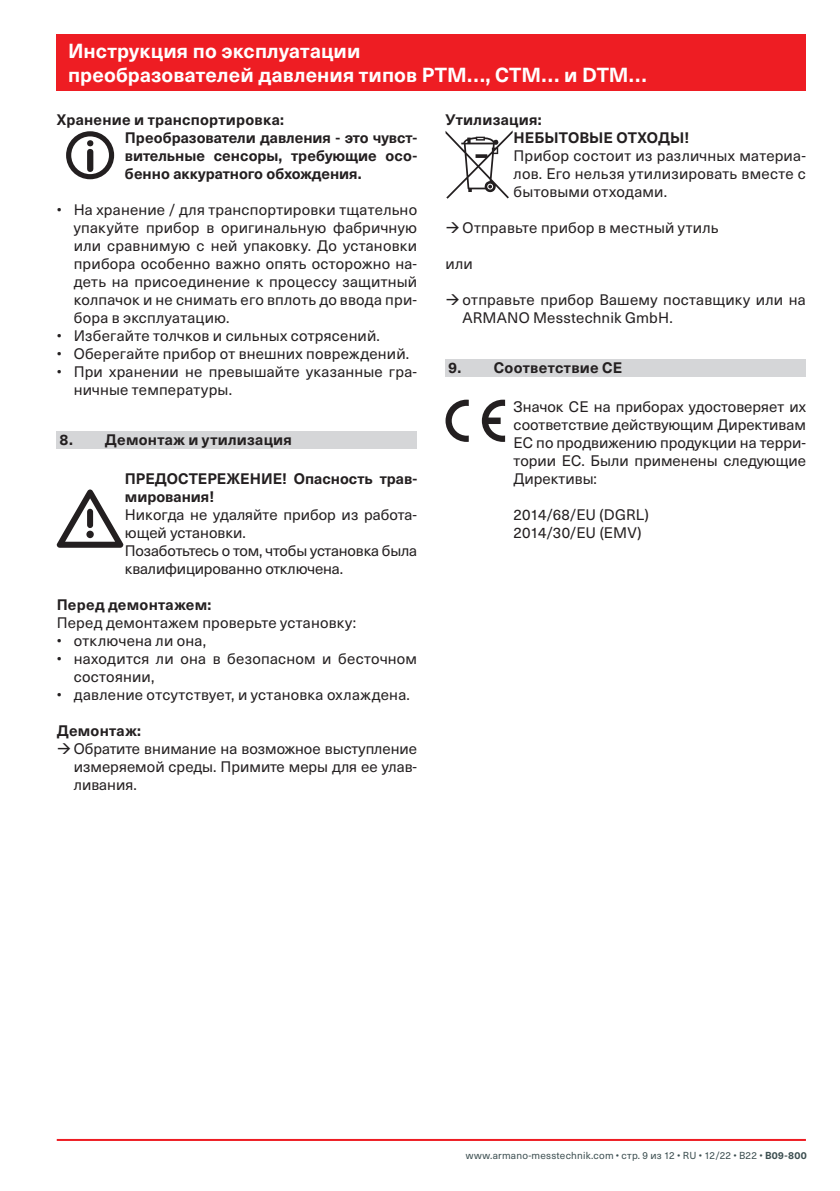
<style>
.page{position:relative;width:840px;height:1191px;background:#fff}
.page>*{position:absolute;margin:0;border:0;box-sizing:border-box;transform-origin:0 0}
.t1{font:700 20px/24px "Neue Haas Unica W1 G";letter-spacing:.005em;color:#fff}
.t2{font:15px/18px "Neue Haas Unica W1 G";letter-spacing:.01em;color:#231f20;text-align:justify}
.t3{font:700 15px/18px "Neue Haas Unica W1 G";color:#231f20}
.t4{font:15px/18px "Neue Haas Unica W1 G";letter-spacing:-.01em;color:#231f20}
.t5{font:700 15px "Neue Haas Unica W1 G";letter-spacing:.02em;color:#231f20}
.t6{font:10px "Neue Haas Unica W1 G";letter-spacing:.02em;color:#3d4f51}
.s1{font-weight:700}
</style>
<div class="page">
<hr style="left:57px;top:1139px;width:748px;height:2px;background:#ee1d23">
<div style="left:57px;top:34px;width:748px;height:57px;background:#ee1d23"></div>
<div style="left:66px;top:131px;width:48px;height:48px;border:5px solid #231f20;border-radius:50%"></div>
<svg style="left:87px;top:140px;width:6px;height:32px"></svg>
<div style="left:57px;top:431px;width:360px;height:17px;background:#d5d6d8"></div>
<svg style="left:57px;top:489px;width:66px;height:59px"></svg>
<div style="left:86px;top:530px;width:8px;height:8px;background:#231f20;border-radius:50%"></div>
<svg style="left:445px;top:131px;width:67px;height:68px"></svg>
<div style="left:445px;top:359px;width:360px;height:17px;background:#d5d6d8"></div>
<svg style="left:445px;top:400px;width:23px;height:42px"></svg>
<svg style="left:481px;top:400px;width:24px;height:42px"></svg>
<h1 class="t1" style="left:68px;top:38px;width:580px">Инструкция по эксплуатации<br>преобразователей давления типов PTM…, CTM… и DTM…</h1>
<p class="t3" style="left:125px;top:110px;width:293px;text-indent:-68px">Хранение и транспортировка:<br>Преобразователи давления - это чувст&shy;вительные сенсоры, требующие осо&shy;бенно аккуратного обхождения.</p>
<p class="t2" style="left:74px;top:200px;width:345px;text-indent:-17px">• На хранение / для транспортировки тщательно упакуйте прибор в оригинальную фабричную или сравнимую с ней упаковку. До установки прибора особенно важно опять осторожно на&shy;деть на присоединение к процессу защитный колпачок и не снимать его вплоть до ввода при&shy;бора в эксплуатацию.</p>
<p class="t2" style="left:57px;top:326px;width:324px">• Избегайте толчков и сильных сотрясений.</p>
<p class="t2" style="left:57px;top:344px;width:354px">• Оберегайте прибор от внешних повреждений.</p>
<p class="t2" style="left:74px;top:362px;width:344px;text-indent:-17px">• При хранении не превышайте указанные гра&shy;ничные температуры.</p>
<p class="t5" style="left:60px;top:428px;width:234px">8. Демонтаж и утилизация</p>
<p class="t3" style="left:125px;top:469px;width:293px">ПРЕДОСТЕРЕЖЕНИЕ! Опасность трав&shy;мирования!</p>
<p class="t4" style="left:125px;top:505px;width:293px">Никогда не удаляйте прибор из работа&shy;ющей установки.<br>Позаботьтесь о том, чтобы установка была квалифицированно отключена.</p>
<p class="t3" style="left:57px;top:595px;width:156px">Перед демонтажем:</p>
<p class="t2" style="left:57px;top:613px;width:301px">Перед демонтажем проверьте установку:</p>
<p class="t2" style="left:57px;top:631px;width:151px">• отключена ли она,</p>
<p class="t2" style="left:74px;top:649px;width:345px;text-indent:-17px">• находится ли она в безопасном и бесточном состоянии,</p>
<p class="t2" style="left:57px;top:685px;width:354px">• давление отсутствует, и установка охлаждена.</p>
<p class="t5" style="left:57px;top:719px;width:86px">Демонтаж:</p>
<p class="t2" style="left:74px;top:739px;width:345px">Обратите внимание на возможное выступление измеряемой среды. Примите меры для ее улав&shy;ливания.</p>
<p class="t3" style="left:513px;top:110px;width:177px;text-indent:-68px">Утилизация:<br>НЕБЫТОВЫЕ ОТХОДЫ!</p>
<p class="t2" style="left:513px;top:146px;width:293px">Прибор состоит из различных материа&shy;лов. Его нельзя утилизировать вместе с бытовыми отходами.</p>
<p class="t2" style="left:462px;top:218px;width:257px">Отправьте прибор в местный утиль</p>
<p class="t2" style="left:445px;top:254px;width:29px">или</p>
<p class="t2" style="left:462px;top:290px;width:344px">отправьте прибор Вашему поставщику или на<br>ARMANO Messtechnik GmbH.</p>
<p class="t5" style="left:448px;top:356px;width:175px">9. Соответствие СЕ</p>
<p class="t2" style="left:513px;top:397px;width:293px">Значок СЕ на приборах удостоверяет их соответствие действующим Директивам ЕС по продвижению продукции на терри&shy;тории ЕС. Были применены следующие Директивы:</p>
<p class="t2" style="left:513px;top:505px;width:136px">2014/68/EU (DGRL)<br>2014/30/EU (EMV)</p>
<p class="t6" style="left:465px;top:1148px;width:342px">www.armano-messtechnik.com • стр. 9 из 12 • RU • 12/22 • B22 • <span class="s1">B09-800</span></p>
</div>
